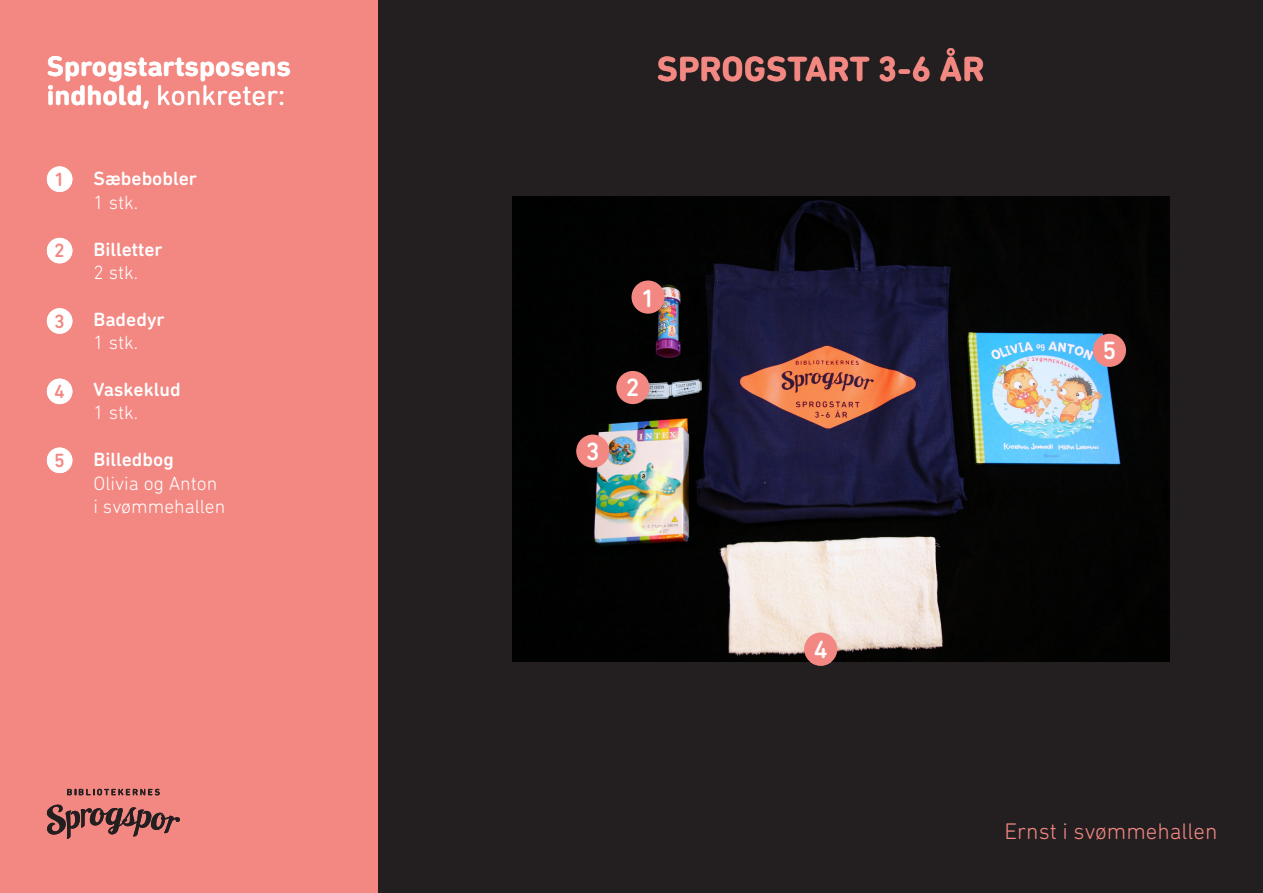
<style>
.page{position:relative;width:1263px;height:893px;background:#231f20}
.page>*{position:absolute;margin:0;border:0;box-sizing:border-box;transform-origin:0 0}
.t1{font:700 35.55px "DIN Next Rounded LT Pro";color:#f38883}
.t2{font:700 28.95px/29.4px "DIN Next Rounded LT Pro";color:#fff}
.t3{font:500 25.35px "DIN Next Rounded LT Pro";color:#fff}
.t4{font:300 22.95px "DIN Next Rounded LT Pro";color:#f38883}
.t5{font:300 19.5px "DIN Next Rounded LT Pro";color:#fff}
.t6{font:500 19.5px "DIN Next Rounded LT Pro";color:#fff}
.t7{font:500 19.5px "DIN Next Rounded LT Pro";color:#f38883}
.s1{font-weight:400}
</style>
<div class="page">
<div style="left:0;top:0;width:377px;height:893px;background:#f38883"></div>
<img style="left:513px;top:197px;width:656px;height:464px">
<svg style="left:46px;top:804px;width:134px;height:35px"></svg>
<svg style="left:67px;top:789px;width:93px;height:6px"></svg>
<div style="left:631px;top:280px;width:34px;height:34px;background:#f38883;border-radius:50%"></div>
<div style="left:616px;top:371px;width:33px;height:33px;background:#f38883;border-radius:50%"></div>
<div style="left:576px;top:435px;width:33px;height:33px;background:#f38883;border-radius:50%"></div>
<div style="left:804px;top:632px;width:33px;height:34px;background:#f38883;border-radius:50%"></div>
<div style="left:1093px;top:334px;width:33px;height:33px;background:#f38883;border-radius:50%"></div>
<div style="left:47px;top:166px;width:25px;height:26px;background:#fff;border-radius:50%"></div>
<div style="left:47px;top:308px;width:25px;height:26px;background:#fff;border-radius:50%"></div>
<div style="left:47px;top:238px;width:25px;height:25px;background:#fff;border-radius:50%"></div>
<div style="left:47px;top:379px;width:25px;height:25px;background:#fff;border-radius:50%"></div>
<div style="left:47px;top:448px;width:25px;height:25px;background:#fff;border-radius:50%"></div>
<p class="t2" style="left:47px;top:51px;width:246px">Sprogstartsposens indhold, <span class="s1">konkreter:</span></p>
<p class="t7" style="left:54px;top:169px;width:12px">1</p>
<p class="t7" style="left:54px;top:239px;width:12px">2</p>
<p class="t7" style="left:54px;top:310px;width:12px">3</p>
<p class="t7" style="left:54px;top:380px;width:12px">4</p>
<p class="t7" style="left:54px;top:449px;width:12px">4</p>
<p class="t7" style="left:54px;top:449px;width:12px">5</p>
<p class="t6" style="left:94px;top:167px;width:105px">Sæbebobler</p>
<p class="t5" style="left:94px;top:191px;width:46px">1 stk.</p>
<p class="t6" style="left:94px;top:238px;width:71px">Billetter</p>
<p class="t5" style="left:94px;top:261px;width:46px">2 stk.</p>
<p class="t6" style="left:94px;top:308px;width:73px">Badedyr</p>
<p class="t5" style="left:94px;top:331px;width:46px">1 stk.</p>
<p class="t6" style="left:94px;top:378px;width:89px">Vaskeklud</p>
<p class="t5" style="left:94px;top:401px;width:46px">1 stk.</p>
<p class="t6" style="left:94px;top:448px;width:82px">Billedbog</p>
<p class="t5" style="left:94px;top:472px;width:125px">Olivia og Anton</p>
<p class="t5" style="left:94px;top:495px;width:133px">i svømmehallen</p>
<p class="t1" style="left:657px;top:48px;width:329px">SPROGSTART 3-6 ÅR</p>
<p class="t3" style="left:586px;top:436px;width:15px">3</p>
<p class="t3" style="left:641px;top:283px;width:15px">1</p>
<p class="t3" style="left:626px;top:373px;width:15px">2</p>
<p class="t3" style="left:814px;top:634px;width:15px">4</p>
<p class="t3" style="left:1102px;top:335px;width:15px">4</p>
<p class="t3" style="left:1102px;top:335px;width:15px">5</p>
<p class="t4" style="left:1004px;top:818px;width:215px">Ernst i svømmehallen</p>
</div>
